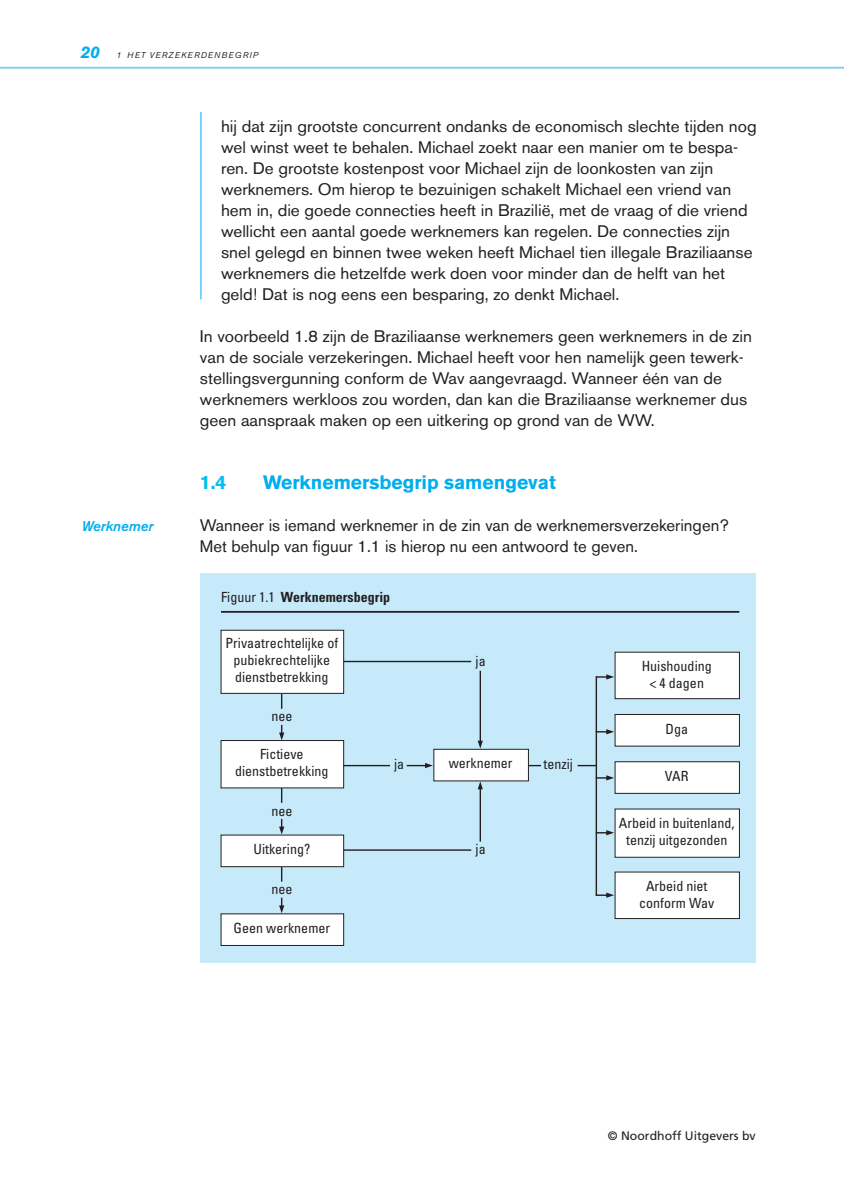
<style>
.page{position:relative;width:844px;height:1191px;background:#fff}
.page>*{position:absolute;margin:0;border:0;box-sizing:border-box;transform-origin:0 0}
.t1{font:700 19.25px "Akzidenz Grotesk BE";color:#00aeef}
.t2{font:700 19.25px "Akzidenz Grotesk BE";color:#00c0f3}
.t3{font:16.62px/21px "Akzidenz Grotesk BE";color:#231f20}
.t4{font:condensed 14px/16.8px "Univers";color:#231f20;text-align:center}
.t5{font:700 condensed 14px "Univers";color:#231f20}
.t6{font:italic 500 14px "Akzidenz Grotesk BE";color:#00aeef}
.t7{font:12.25px "Frutiger";color:#231f20}
.t8{font:italic 8.4px "Akzidenz Grotesk BE";letter-spacing:.14em;color:#231f20}
.s1{font-weight:700;font-size:16.62px;color:#00aeef}
.s2{font-weight:400}
</style>
<div class="page">
<svg style="left:0;top:66px;width:844px;height:3px;background:#a9e2f9"></svg>
<hr style="left:200px;top:112px;width:2px;height:187px;background:#6dcff6">
<div style="left:200px;top:572px;width:555px;height:390px;background:#c7eafb"></div>
<hr style="left:221px;top:611px;width:518px;height:1px;background:#231f20">
<svg style="left:279px;top:819px;width:5px;height:15px"></svg>
<svg style="left:281px;top:788px;width:1px;height:15px"></svg>
<svg style="left:279px;top:897px;width:5px;height:16px"></svg>
<svg style="left:281px;top:867px;width:1px;height:14px"></svg>
<svg style="left:279px;top:725px;width:5px;height:15px"></svg>
<svg style="left:281px;top:693px;width:1px;height:16px"></svg>
<hr style="left:595px;top:676px;width:2px;height:220px;background:#231f20">
<div style="left:221px;top:630px;width:122px;height:63px;background:#fff"></div>
<div style="left:221px;top:630px;width:123px;height:63px;border:1px solid #231f20"></div>
<div style="left:221px;top:740px;width:122px;height:48px;background:#fff"></div>
<div style="left:221px;top:740px;width:123px;height:48px;border:1px solid #231f20"></div>
<div style="left:221px;top:835px;width:122px;height:31px;background:#fff"></div>
<div style="left:221px;top:835px;width:123px;height:32px;border:1px solid #231f20"></div>
<div style="left:615px;top:714px;width:124px;height:32px;background:#fff"></div>
<div style="left:614px;top:714px;width:125px;height:32px;border:1px solid #231f20"></div>
<div style="left:615px;top:761px;width:124px;height:32px;background:#fff"></div>
<div style="left:614px;top:761px;width:125px;height:32px;border:1px solid #231f20"></div>
<div style="left:615px;top:809px;width:124px;height:48px;background:#fff"></div>
<div style="left:615px;top:872px;width:124px;height:46px;background:#fff"></div>
<div style="left:615px;top:652px;width:124px;height:46px;background:#fff"></div>
<div style="left:614px;top:652px;width:125px;height:47px;border:1px solid #231f20"></div>
<div style="left:221px;top:914px;width:122px;height:31px;background:#fff"></div>
<hr style="left:479px;top:788px;width:2px;height:53px;background:#231f20">
<hr style="left:479px;top:670px;width:2px;height:72px;background:#231f20">
<svg style="left:477px;top:781px;width:6px;height:8px"></svg>
<svg style="left:406px;top:763px;width:27px;height:5px"></svg>
<hr style="left:343px;top:849px;width:128px;height:1px;background:#231f20">
<svg style="left:477px;top:740px;width:6px;height:8px"></svg>
<hr style="left:343px;top:661px;width:128px;height:1px;background:#231f20">
<hr style="left:343px;top:765px;width:47px;height:1px;background:#231f20">
<svg style="left:595px;top:729px;width:19px;height:5px"></svg>
<svg style="left:595px;top:674px;width:19px;height:5px"></svg>
<svg style="left:595px;top:775px;width:19px;height:5px"></svg>
<svg style="left:595px;top:830px;width:19px;height:5px"></svg>
<svg style="left:595px;top:892px;width:19px;height:5px"></svg>
<svg style="left:528px;top:765px;width:13px;height:1px"></svg>
<svg style="left:577px;top:765px;width:18px;height:1px"></svg>
<div style="left:434px;top:749px;width:94px;height:32px;background:#fff"></div>
<div style="left:433px;top:749px;width:95px;height:32px;border:1px solid #231f20"></div>
<p class="t8" style="left:81px;top:52px;width:179px"><span class="s1">20</span> 1 HET VERZEKERDENBEGRIP</p>
<p class="t6" style="left:82px;top:521px;width:73px">Werknemer</p>
<p class="t3" style="left:221px;top:117px;width:537px">hij dat zijn grootste concurrent ondanks de economisch slechte tijden nog wel winst weet te behalen. Michael zoekt naar een manier om te bespa&shy;ren. De grootste kostenpost voor Michael zijn de loonkosten van zijn werknemers. Om hierop te bezuinigen schakelt Michael een vriend van hem in, die goede connecties heeft in Brazilië, met de vraag of die vriend wellicht een aantal goede werknemers kan regelen. De connecties zijn snel gelegd en binnen twee weken heeft Michael tien illegale Braziliaanse werknemers die hetzelfde werk doen voor minder dan de helft van het geld! Dat is nog eens een besparing, zo denkt Michael.</p>
<p class="t3" style="left:200px;top:327px;width:553px">In voorbeeld 1.8 zijn de Braziliaanse werknemers geen werknemers in de zin van de sociale verzekeringen. Michael heeft voor hen namelijk geen tewerk&shy;stellingsvergunning conform de Wav aangevraagd. Wanneer één van de werknemers werkloos zou worden, dan kan die Braziliaanse werknemer dus geen aanspraak maken op een uitkering op grond van de WW.</p>
<p class="t2" style="left:200px;top:475px;width:28px">1.4</p>
<p class="t1" style="left:263px;top:475px;width:294px">Werknemersbegrip samengevat</p>
<p class="t3" style="left:200px;top:516px;width:530px">Wanneer is iemand werknemer in de zin van de werknemersverzekeringen?<br>Met behulp van figuur 1.1 is hierop nu een antwoord te geven.</p>
<p class="t5" style="left:221px;top:591px;width:171px"><span class="s2">Figuur 1.1</span> Werknemersbegrip</p>
<p class="t4" style="left:225px;top:636px;width:114px">Privaatrechtelijke of pubiekrechtelijke dienstbetrekking</p>
<p class="t4" style="left:271px;top:709px;width:22px">nee</p>
<p class="t4" style="left:475px;top:654px;width:12px">ja</p>
<p class="t4" style="left:235px;top:746px;width:95px">Fictieve dienstbetrekking</p>
<p class="t4" style="left:271px;top:803px;width:22px">nee</p>
<p class="t4" style="left:253px;top:842px;width:58px">Uitkering?</p>
<p class="t4" style="left:271px;top:881px;width:22px">nee</p>
<p class="t4" style="left:233px;top:920px;width:98px">Geen werknemer</p>
<p class="t4" style="left:448px;top:756px;width:65px">werknemer</p>
<p class="t4" style="left:394px;top:756px;width:12px">ja</p>
<p class="t4" style="left:543px;top:756px;width:31px">tenzij</p>
<p class="t4" style="left:475px;top:841px;width:12px">ja</p>
<p class="t4" style="left:641px;top:659px;width:71px">Huishouding &lt; 4 dagen</p>
<p class="t4" style="left:665px;top:721px;width:24px">Dga</p>
<p class="t4" style="left:664px;top:768px;width:25px">VAR</p>
<p class="t4" style="left:618px;top:816px;width:117px">Arbeid in buitenland, tenzij uitgezonden</p>
<p class="t4" style="left:639px;top:879px;width:77px">Arbeid niet conform Wav</p>
<p class="t7" style="left:607px;top:1130px;width:149px">© Noordhoff Uitgevers bv</p>
</div>
